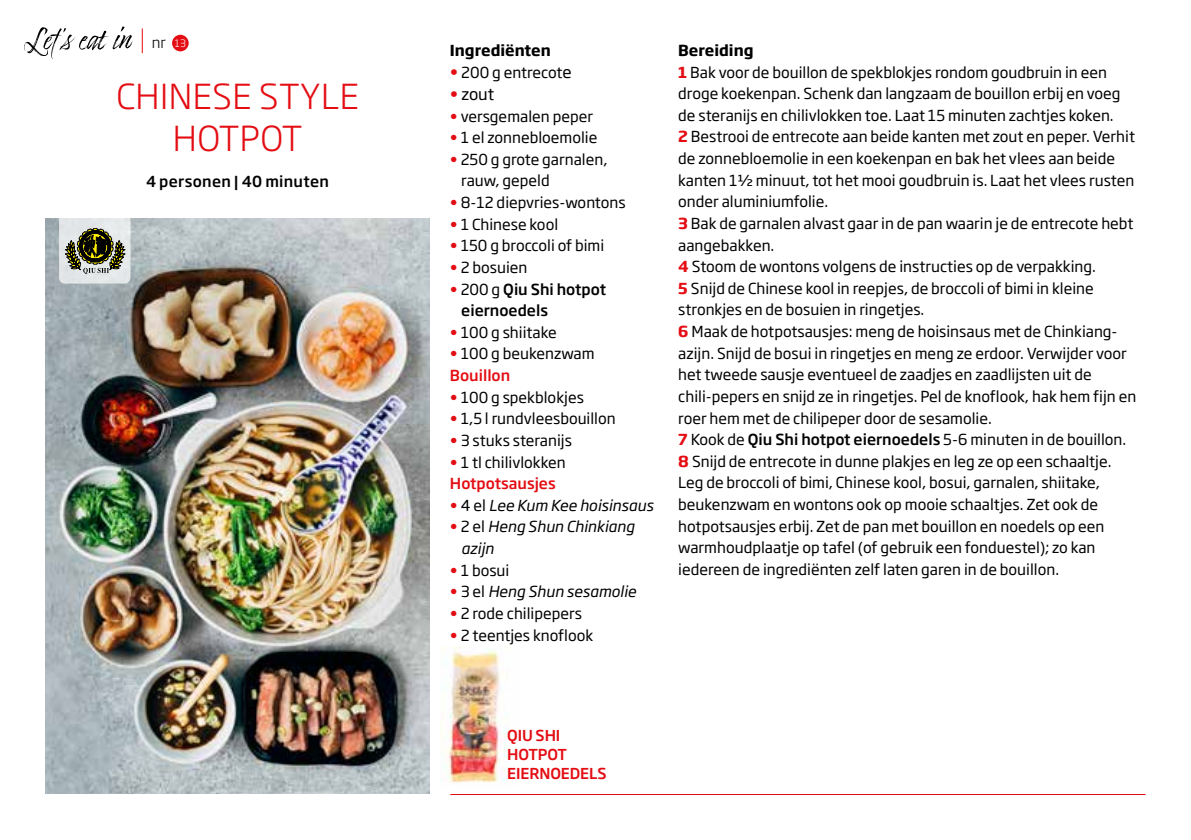
<style>
.page{position:relative;width:1191px;height:840px;background:#fff}
.page>*{position:absolute;margin:0;border:0;box-sizing:border-box;transform-origin:0 0}
.t1{font:300 34px/42px "Soho Gothic Std";letter-spacing:.015em;color:#e30d13;text-align:center}
.t2{font:16px "Soho Gothic Std";color:#000}
.t3{font:15px/21.6px "Soho Gothic Std";color:#000}
.t4{font:italic 15px/21.6px "Soho Gothic Std";color:#000}
.t5{font:500 15px/21.6px "Soho Gothic Std";color:#000}
.t6{font:500 15px "Soho Gothic Std";letter-spacing:.02em;color:#000}
.t7{font:700 15px "Soho Gothic Std";color:#000}
.t8{font:300 15px "Soho Gothic Std";color:#000}
.t9{font:500 14.8px/19px "Soho Gothic Std";letter-spacing:-.005em;color:#e30d13}
.s1{font-size:10px;color:#fff}
.s2{font-size:16px;color:#e30d13}
.s3{font-size:16px}
.s4{color:#e30d13}
.s5{font-weight:400;color:#e30d13}
.s6{font-weight:400}
.s7{font-weight:500;color:#e30d13}
.s8{font-style:normal;color:#e30d13}
.s9{font-style:normal}
.s10{font-weight:700}
.s11{font-weight:700;color:#e30d13}
.s12{font-weight:500}
</style>
<div class="page">
<img style="left:440px;top:646px;width:68px;height:137px">
<img style="left:45px;top:218px;width:384px;height:575px">
<svg style="left:59px;top:203px;width:71px;height:80px;fill:#e6e9ea"></svg>
<svg style="left:65px;top:228px;width:60px;height:46px"></svg>
<hr style="left:450px;top:793px;width:695px;height:1px;background:#e30d13">
<div style="left:172px;top:35px;width:17px;height:16px;background:#e30d13;border-radius:50%"></div>
<svg style="left:24px;top:27px;width:109px;height:32px"></svg>
<svg style="left:142px;top:28px;width:1px;height:25px"></svg>
<p class="t8" style="left:152px;top:33px;width:36px">nr <span class="s1">13</span></p>
<h1 class="t1" style="left:116px;top:76px;width:244px">CHINESE STYLE<br>HOTPOT</h1>
<p class="t6" style="left:146px;top:171px;width:184px">4 personen | 40 minuten</p>
<p class="t7" style="left:450px;top:40px;width:102px">Ingrediënten</p>
<p class="t3" style="left:450px;top:62px;width:123px"><span class="s2">•</span> 200 g entrecot<span class="s3">e</span></p>
<p class="t2" style="left:450px;top:84px;width:46px"><span class="s4">•</span> zout</p>
<p class="t3" style="left:450px;top:105px;width:145px"><span class="s4">•</span> versgemalen peper</p>
<p class="t3" style="left:450px;top:127px;width:149px"><span class="s4">•</span> 1 el zonnebloemolie</p>
<p class="t3" style="left:461px;top:149px;width:148px;text-indent:-11px"><span class="s4">•</span> 250 g grote garnalen, rauw, gepeld</p>
<p class="t3" style="left:450px;top:192px;width:177px"><span class="s4">•</span> 8-12 diepvries-wontons</p>
<p class="t3" style="left:450px;top:213px;width:110px"><span class="s4">•</span> 1 Chinese kool</p>
<p class="t3" style="left:450px;top:235px;width:156px"><span class="s4">•</span> 150 g broccoli of bimi</p>
<p class="t3" style="left:450px;top:257px;width:79px"><span class="s4">•</span> 2 bosuien</p>
<p class="t5" style="left:461px;top:278px;width:146px;text-indent:-11px"><span class="s5">•</span> <span class="s6">200 g</span> Qiu Shi hotpot eiernoedels</p>
<p class="t3" style="left:450px;top:321px;width:108px"><span class="s4">•</span> 100 g shiitake</p>
<p class="t3" style="left:450px;top:343px;width:146px"><span class="s4">•</span> 100 g beukenzwam<br><span class="s7">Bouillon</span></p>
<p class="t3" style="left:450px;top:386px;width:135px"><span class="s4">•</span> 100 g spekblokjes</p>
<p class="t3" style="left:450px;top:408px;width:167px"><span class="s4">•</span> 1,5 l rundvleesbouillon</p>
<p class="t3" style="left:450px;top:429px;width:123px"><span class="s4">•</span> 3 stuks steranijs</p>
<p class="t3" style="left:450px;top:451px;width:117px"><span class="s4">•</span> 1 tl chilivlokken<br><span class="s7">Hotpotsausjes</span></p>
<p class="t4" style="left:450px;top:494px;width:205px"><span class="s8">•</span> <span class="s9">4 el</span> Lee Kum Kee hoisinsaus</p>
<p class="t4" style="left:461px;top:516px;width:175px;text-indent:-11px"><span class="s8">•</span> <span class="s9">2 el</span> Heng Shun Chinkiang azijn</p>
<p class="t3" style="left:450px;top:559px;width:61px"><span class="s4">•</span> 1 bosui</p>
<p class="t4" style="left:450px;top:581px;width:188px"><span class="s8">•</span> <span class="s9">3 el</span> Heng Shun sesamolie</p>
<p class="t3" style="left:450px;top:602px;width:134px"><span class="s4">•</span> 2 rode chilipepers</p>
<p class="t3" style="left:450px;top:624px;width:145px"><span class="s4">•</span> 2 teentjes knoflook</p>
<p class="t3" style="left:678px;top:40px;width:459px"><span class="s10">Bereiding<br></span><span class="s11">1</span> Bak voor de bouillon de spekblokjes rondom goudbruin in een droge koekenpan. Schenk dan langzaam de bouillon erbij en voeg de steranijs en chilivlokken toe. Laat 15 minuten zachtjes koken.<br><span class="s11">2</span> Bestrooi de entrecote aan beide kanten met zout en peper. Verhit de zonnebloemolie in een koekenpan en bak het vlees aan beide kanten 1½ minuut, tot het mooi goudbruin is. Laat het vlees rusten onder aluminiumfolie.<br><span class="s11">3</span> Bak de garnalen alvast gaar in de pan waarin je de entrecote hebt aangebakken.<br><span class="s11">4</span> Stoom de wontons volgens de instructies op de verpakking.<br><span class="s11">5</span> Snijd de Chinese kool in reepjes, de broccoli of bimi in kleine stronkjes en de bosuien in ringetjes.<br><span class="s11">6</span> Maak de hotpotsausjes: meng de hoisinsaus met de Chinkiang&shy;azijn. Snijd de bosui in ringetjes en meng ze erdoor. Verwijder voor het tweede sausje eventueel de zaadjes en zaadlijsten uit de chili-pepers en snijd ze in ringetjes. Pel de knoflook, hak hem fijn en roer hem met de chilipeper door de sesamolie.<br><span class="s11">7</span> Kook de <span class="s12">Qiu Shi hotpot eiernoedels</span> 5-6 minuten in de bouillon.<br><span class="s11">8</span> Snijd de entrecote in dunne plakjes en leg ze op een schaaltje.<br>Leg de broccoli of bimi, Chinese kool, bosui, garnalen, shiitake, beukenzwam en wontons ook op mooie schaaltjes. Zet ook de hotpotsausjes erbij. Zet de pan met bouillon en noedels op een warmhoudplaatje op tafel (of gebruik een fonduestel); zo kan iedereen de ingrediënten zelf laten garen in de bouillon.</p>
<p class="t9" style="left:507px;top:726px;width:101px">QIU SHI<br>HOTPOT<br>EIERNOEDELS</p>
</div>
